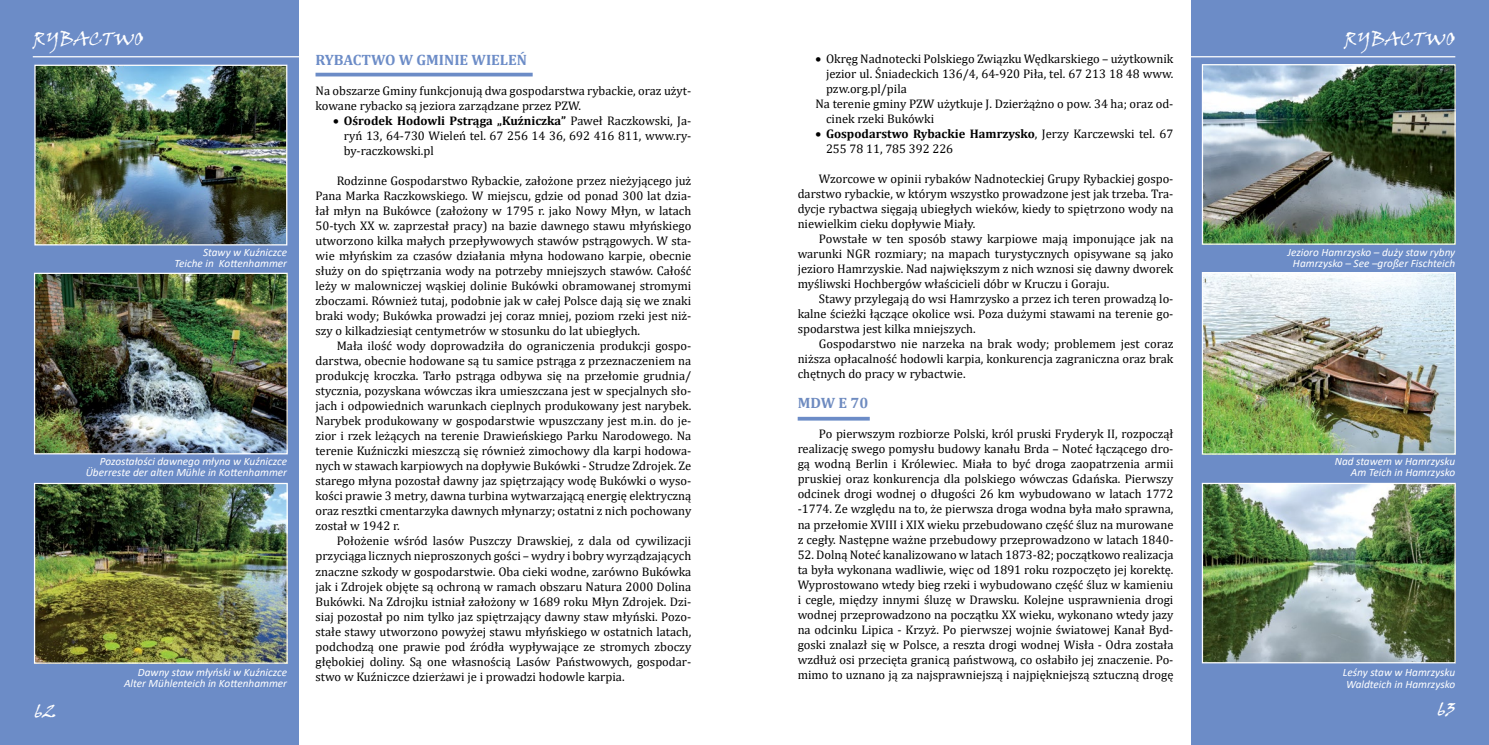
<style>
.page{position:relative;width:1489px;height:745px;background:#fff}
.page>*{position:absolute;margin:0;border:0;box-sizing:border-box;transform-origin:0 0}
.t1{font:18.75px "Viner Hand ITC";color:#fff}
.t2{font:700 15px "Cambria";color:#6c8cc7}
.t3{font:700 15px "Cambria";color:#6e8bc0}
.t4{font:12.5px/15px "Cambria";color:#000;text-align:justify}
.t5{font:italic 11.25px/11.2px "Calibri";color:#fff;text-align:right}
.s1{font-weight:700}
</style>
<div class="page">
<div style="left:0;top:0;width:298px;height:744px;background:#6c8cc7"></div>
<div style="left:1191px;top:0;width:297px;height:744px;background:#6c8cc7"></div>
<img style="left:1203px;top:66px;width:250px;height:176px">
<div style="left:1201px;top:64px;width:254px;height:180px;border:1px solid #fff"></div>
<img style="left:1203px;top:274px;width:250px;height:178px">
<div style="left:1201px;top:272px;width:254px;height:182px;border:1px solid #fff"></div>
<img style="left:1203px;top:484px;width:250px;height:177px">
<div style="left:1201px;top:482px;width:254px;height:181px;border:1px solid #fff"></div>
<hr style="left:315px;top:73px;width:217px;height:3px;background:#6c8cc7">
<svg style="left:797px;top:416px;width:72px;height:4px"></svg>
<img style="left:36px;top:67px;width:249px;height:176px">
<div style="left:34px;top:65px;width:253px;height:180px;border:1px solid #fff"></div>
<img style="left:36px;top:274px;width:250px;height:178px">
<div style="left:34px;top:272px;width:254px;height:182px;border:1px solid #fff"></div>
<img style="left:36px;top:484px;width:250px;height:177px">
<div style="left:34px;top:482px;width:254px;height:181px;border:1px solid #fff"></div>
<hr style="left:1180px;top:56px;width:275px;height:1px;background:#fff">
<hr style="left:33px;top:56px;width:276px;height:1px;background:#fff">
<h1 class="t1" style="left:33px;top:27px;width:113px">RYBACTWO</h1>
<h1 class="t1" style="left:1344px;top:27px;width:113px">RYBACTWO</h1>
<p class="t2" style="left:315px;top:49px;width:213px">RYBACTWO W GMINIE WIELEŃ</p>
<p class="t4" style="left:315px;top:83px;width:377px">Na obszarze Gminy funkcjonują dwa gospodarstwa rybackie, oraz użyt&shy;kowane rybacko są jeziora zarządzane przez PZW.</p>
<p class="t4" style="left:344px;top:113px;width:349px;text-indent:-11px">• <span class="s1">Ośrodek Hodowli Pstrąga „Kuźniczka”</span> Paweł Raczkowski, Ja&shy;ryń 13, 64-730 Wieleń tel. 67 256 14 36, 692 416 811, www.ry&shy;by-raczkowski.pl</p>
<p class="t4" style="left:315px;top:173px;width:377px;text-indent:21px">Rodzinne Gospodarstwo Rybackie, założone przez nieżyjącego już Pana Marka Raczkowskiego. W miejscu, gdzie od ponad 300 lat dzia&shy;łał młyn na Bukówce (założony w 1795 r. jako Nowy Młyn, w latach 50-tych XX w. zaprzestał pracy) na bazie dawnego stawu młyńskiego utworzono kilka małych przepływowych stawów pstrągowych. W sta&shy;wie młyńskim za czasów działania młyna hodowano karpie, obecnie służy on do spiętrzania wody na potrzeby mniejszych stawów. Całość leży w malowniczej wąskiej dolinie Bukówki obramowanej stromymi zboczami. Również tutaj, podobnie jak w całej Polsce dają się we znaki braki wody; Bukówka prowadzi jej coraz mniej, poziom rzeki jest niż&shy;szy o kilkadziesiąt centymetrów w stosunku do lat ubiegłych.</p>
<p class="t4" style="left:315px;top:338px;width:377px;text-indent:21px">Mała ilość wody doprowadziła do ograniczenia produkcji gospo&shy;darstwa, obecnie hodowane są tu samice pstrąga z przeznaczeniem na produkcję kroczka. Tarło pstrąga odbywa się na przełomie grudnia/ stycznia, pozyskana wówczas ikra umieszczana jest w specjalnych sło&shy;jach i odpowiednich warunkach cieplnych produkowany jest narybek.<br>Narybek produkowany w gospodarstwie wpuszczany jest m.in. do je&shy;zior i rzek leżących na terenie Drawieńskiego Parku Narodowego. Na terenie Kuźniczki mieszczą się również zimochowy dla karpi hodowa&shy;nych w stawach karpiowych na dopływie Bukówki - Strudze Zdrojek. Ze starego młyna pozostał dawny jaz spiętrzający wodę Bukówki o wyso&shy;kości prawie 3 metry, dawna turbina wytwarzającą energię elektryczną oraz resztki cmentarzyka dawnych młynarzy; ostatni z nich pochowany został w 1942 r.</p>
<p class="t4" style="left:315px;top:533px;width:377px;text-indent:21px">Położenie wśród lasów Puszczy Drawskiej, z dala od cywilizacji przyciąga licznych nieproszonych gości – wydry i bobry wyrządzających znaczne szkody w gospodarstwie. Oba cieki wodne, zarówno Bukówka jak i Zdrojek objęte są ochroną w ramach obszaru Natura 2000 Dolina Bukówki. Na Zdrojku istniał założony w 1689 roku Młyn Zdrojek. Dzi&shy;siaj pozostał po nim tylko jaz spiętrzający dawny staw młyński. Pozo&shy;stałe stawy utworzono powyżej stawu młyńskiego w ostatnich latach, podchodzą one prawie pod źródła wypływające ze stromych zboczy głębokiej doliny. Są one własnością Lasów Państwowych, gospodar&shy;stwo w Kuźniczce dzierżawi je i prowadzi hodowle karpia.</p>
<p class="t4" style="left:815px;top:51px;width:359px">• Okręg Nadnotecki Polskiego Związku Wędkarskiego – użytkownik</p>
<p class="t4" style="left:826px;top:66px;width:349px">jezior ul. Śniadeckich 136/4, 64-920 Piła, tel. 67 213 18 48 www.</p>
<p class="t4" style="left:826px;top:81px;width:82px">pzw.org.pl/pila</p>
<p class="t4" style="left:815px;top:96px;width:359px">Na terenie gminy PZW użytkuje J. Dzierżążno o pow. 34 ha; oraz od-</p>
<p class="t4" style="left:826px;top:111px;width:110px">cinek rzeki Bukówki</p>
<p class="t4" style="left:826px;top:126px;width:349px;text-indent:-11px">• <span class="s1">Gospodarstwo Rybackie Hamrzysko</span>, Jerzy Karczewski tel. 67<br>255 78 11, 785 392 226</p>
<p class="t4" style="left:797px;top:171px;width:377px;text-indent:21px">Wzorcowe w opinii rybaków Nadnoteckiej Grupy Rybackiej gospo&shy;darstwo rybackie, w którym wszystko prowadzone jest jak trzeba. Tra&shy;dycje rybactwa sięgają ubiegłych wieków, kiedy to spiętrzono wody na niewielkim cieku dopływie Miały.</p>
<p class="t4" style="left:797px;top:231px;width:377px;text-indent:21px">Powstałe w ten sposób stawy karpiowe mają imponujące jak na warunki NGR rozmiary; na mapach turystycznych opisywane są jako jezioro Hamrzyskie. Nad największym z nich wznosi się dawny dworek myśliwski Hochbergów właścicieli dóbr w Kruczu i Goraju.</p>
<p class="t4" style="left:797px;top:291px;width:377px;text-indent:21px">Stawy przylegają do wsi Hamrzysko a przez ich teren prowadzą lo&shy;kalne ścieżki łączące okolice wsi. Poza dużymi stawami na terenie go&shy;spodarstwa jest kilka mniejszych.</p>
<p class="t4" style="left:797px;top:336px;width:377px;text-indent:21px">Gospodarstwo nie narzeka na brak wody; problemem jest coraz niższa opłacalność hodowli karpia, konkurencja zagraniczna oraz brak chętnych do pracy w rybactwie.</p>
<p class="t3" style="left:797px;top:392px;width:72px">MDW E 70</p>
<p class="t4" style="left:797px;top:426px;width:377px;text-indent:21px">Po pierwszym rozbiorze Polski, król pruski Fryderyk II, rozpoczął realizację swego pomysłu budowy kanału Brda – Noteć łączącego dro&shy;gą wodną Berlin i Królewiec. Miała to być droga zaopatrzenia armii pruskiej oraz konkurencja dla polskiego wówczas Gdańska. Pierwszy odcinek drogi wodnej o długości 26 km wybudowano w latach 1772 -1774. Ze względu na to, że pierwsza droga wodna była mało sprawna, na przełomie XVIII i XIX wieku przebudowano część śluz na murowane z cegły. Następne ważne przebudowy przeprowadzono w latach 1840-</p>
<p class="t4" style="left:797px;top:546px;width:377px">52. Dolną Noteć kanalizowano w latach 1873-82; początkowo realizacja ta była wykonana wadliwie, więc od 1891 roku rozpoczęto jej korektę.<br>Wyprostowano wtedy bieg rzeki i wybudowano część śluz w kamieniu i cegle, między innymi śluzę w Drawsku. Kolejne usprawnienia drogi wodnej przeprowadzono na początku XX wieku, wykonano wtedy jazy na odcinku Lipica - Krzyż. Po pierwszej wojnie światowej Kanał Byd&shy;goski znalazł się w Polsce, a reszta drogi wodnej Wisła - Odra została wzdłuż osi przecięta granicą państwową, co osłabiło jej znaczenie. Po&shy;mimo to uznano ją za najsprawniejszą i najpiękniejszą sztuczną drogę</p>
<p class="t5" style="left:1287px;top:246px;width:169px;text-align:center">Jezioro Hamrzysko – duży staw rybny<br>Hamrzysko – See –großer Fischteich</p>
<p class="t5" style="left:175px;top:246px;width:114px">Stawy w Kuźniczce<br>Teiche in Kottenhammer</p>
<p class="t5" style="left:86px;top:455px;width:203px">Pozostałości dawnego młyna w Kuźniczce<br>Überreste der alten Mühle in Kottenhammer</p>
<p class="t5" style="left:1334px;top:455px;width:122px">Nad stawem w Hamrzysku<br>Am Teich in Hamrzysko</p>
<p class="t5" style="left:124px;top:665px;width:165px">Dawny staw młyński w Kuźniczce<br>Alter Mühlenteich in Kottenhammer</p>
<p class="t5" style="left:1342px;top:666px;width:114px;text-align:left">Leśny staw w Hamrzysku<br>Waldteich in Hamrzysko</p>
<h1 class="t1" style="left:35px;top:699px;width:24px">642</h1>
<h1 class="t1" style="left:1437px;top:697px;width:19px">63</h1>
</div>
